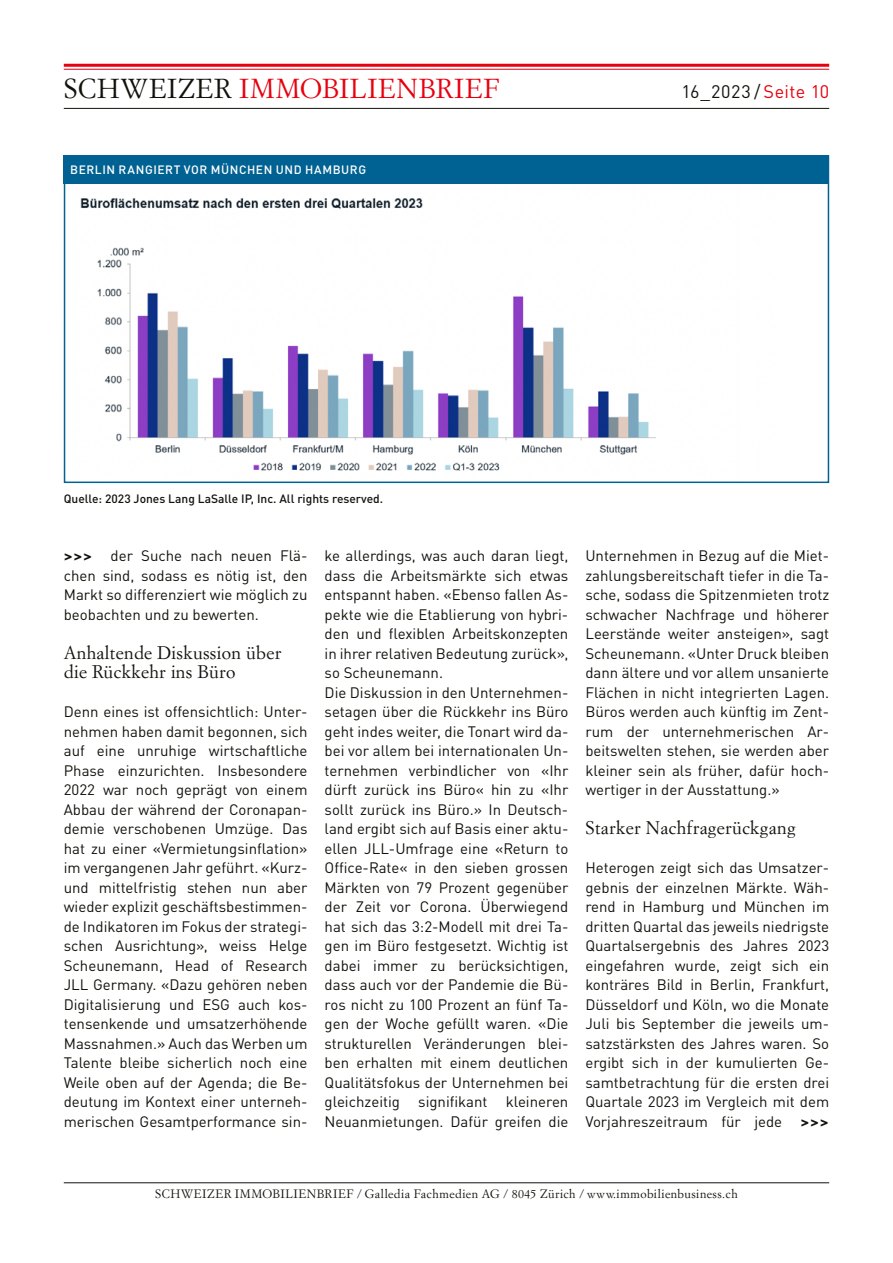
<style>
.page{position:relative;width:893px;height:1263px;background:#fff}
.page>*{position:absolute;margin:0;border:0;box-sizing:border-box;transform-origin:0 0}
.t1{font:27px "Simoncini Garamond Std";letter-spacing:.03em;color:#e7000e}
.t2{font:18px/19.5px "Simoncini Garamond Std";letter-spacing:.015em;color:#12120d}
.t3{font:18px "DIN Pro";letter-spacing:.025em;color:#12120d}
.t4{font:15px/19.5px "DIN Pro";color:#12120d;text-align:justify}
.t5{font:700 13.5px "Avenir Next LT Pro";color:#12120d}
.t6{font:12px "Simoncini Garamond Std";letter-spacing:.045em;color:#12120d}
.t7{font:500 12px "DIN Pro";color:#12120d}
.t8{font:500 12px "DIN Pro";letter-spacing:.045em;color:#fff}
.s1{color:#12120d}
.s2{color:#e7000e}
.s3{font-family:"Avenir Next LT Pro";font-weight:700;font-size:13.5px}
</style>
<div class="page">
<hr style="left:64px;top:1182px;width:765px;height:1px;background:#12120d">
<hr style="left:64px;top:64px;width:765px;height:3px;background:#e7000e">
<hr style="left:64px;top:69px;width:765px;height:1px;background:#e7000e">
<hr style="left:64px;top:108px;width:765px;height:1px;background:#12120d">
<img style="left:67px;top:183px;width:708px;height:288px">
<div style="left:64px;top:155px;width:765px;height:28px;background:#006293"></div>
<h1 class="t1" style="left:64px;top:72px;width:437px"><span class="s1">SCHWEIZER</span> IMMOBILIENBRIEF</h1>
<p class="t3" style="left:681px;top:78px;width:149px">16_2023 / <span class="s2">Seite 10</span></p>
<p class="t8" style="left:70px;top:160px;width:297px">BERLIN RANGIERT VOR MÜNCHEN UND HAMBURG</p>
<p class="t7" style="left:64px;top:488px;width:321px">Quelle: 2023 Jones Lang LaSalle IP, Inc. All rights reserved.</p>
<p class="t4" style="left:64px;top:544px;width:245px;text-indent:47px">der Suche nach neuen Flä&shy;chen sind, sodass es nötig ist, den Markt so differenziert wie möglich zu beobachten und zu bewerten.</p>
<p class="t2" style="left:64px;top:642px;width:219px">Anhaltende Diskussion über die Rückkehr ins Büro</p>
<p class="t4" style="left:64px;top:700px;width:245px">Denn eines ist offensichtlich: Unter&shy;nehmen haben damit begonnen, sich auf eine unruhige wirtschaftliche Phase einzurichten. Insbesondere 2022 war noch geprägt von einem Abbau der während der Coronapan&shy;demie verschobenen Umzüge. Das hat zu einer «Vermietungsinflation» im vergangenen Jahr geführt. «Kurz&shy;und mittelfristig stehen nun aber wieder explizit geschäftsbestimmen&shy;de Indikatoren im Fokus der strategi&shy;schen Ausrichtung», weiss Helge Scheunemann, Head of Research JLL Germany. «Dazu gehören neben Digitalisierung und ESG auch kos&shy;tensenkende und umsatzerhöhende Massnahmen.» Auch das Werben um Talente bleibe sicherlich noch eine Weile oben auf der Agenda; die Be&shy;deutung im Kontext einer unterneh&shy;merischen Gesamtperformance sin-</p>
<p class="t5" style="left:64px;top:548px;width:30px">&gt;&gt;&gt;</p>
<p class="t4" style="left:325px;top:544px;width:245px;text-align:left">ke allerdings, was auch daran liegt, dass die Arbeitsmärkte sich etwas entspannt haben. «Ebenso fallen As&shy;pekte wie die Etablierung von hybri&shy;den und flexiblen Arbeitskonzepten in ihrer relativen Bedeutung zurück», so Scheunemann.<br>Die Diskussion in den Unternehmen&shy;setagen über die Rückkehr ins Büro geht indes weiter, die Tonart wird da&shy;bei vor allem bei internationalen Un&shy;ternehmen verbindlicher von «Ihr dürft zurück ins Büro« hin zu «Ihr sollt zurück ins Büro.» In Deutsch&shy;land ergibt sich auf Basis einer aktu&shy;ellen JLL-Umfrage eine «Return to Office-Rate« in den sieben grossen Märkten von 79 Prozent gegenüber der Zeit vor Corona. Überwiegend hat sich das 3:2-Modell mit drei Ta&shy;gen im Büro festgesetzt. Wichtig ist dabei immer zu berücksichtigen, dass auch vor der Pandemie die Bü&shy;ros nicht zu 100 Prozent an fünf Ta&shy;gen der Woche gefüllt waren. «Die strukturellen Veränderungen blei&shy;ben erhalten mit einem deutlichen Qualitätsfokus der Unternehmen bei gleichzeitig signifikant kleineren Neuanmietungen. Dafür greifen die</p>
<p class="t4" style="left:585px;top:544px;width:245px">Unternehmen in Bezug auf die Miet&shy;zahlungsbereitschaft tiefer in die Ta&shy;sche, sodass die Spitzenmieten trotz schwacher Nachfrage und höherer Leerstände weiter ansteigen», sagt Scheunemann. «Unter Druck bleiben dann ältere und vor allem unsanierte Flächen in nicht integrierten Lagen.<br>Büros werden auch künftig im Zent&shy;rum der unternehmerischen Ar&shy;beitswelten stehen, sie werden aber kleiner sein als früher, dafür hoch&shy;wertiger in der Ausstattung.»</p>
<p class="t2" style="left:585px;top:818px;width:212px">Starker Nachfragerückgang</p>
<p class="t4" style="left:585px;top:856px;width:245px">Heterogen zeigt sich das Umsatzer&shy;gebnis der einzelnen Märkte. Wäh&shy;rend in Hamburg und München im dritten Quartal das jeweils niedrigste Quartalsergebnis des Jahres 2023 eingefahren wurde, zeigt sich ein konträres Bild in Berlin, Frankfurt, Düsseldorf und Köln, wo die Monate Juli bis September die jeweils um&shy;satzstärksten des Jahres waren. So ergibt sich in der kumulierten Ge&shy;samtbetrachtung für die ersten drei Quartale 2023 im Vergleich mit dem Vorjahreszeitraum für jede <span class="s3">&gt;&gt;&gt;</span></p>
<p class="t6" style="left:155px;top:1186px;width:584px">SCHWEIZER IMMOBILIENBRIEF / Galledia Fachmedien AG / 8045 Zürich / www.immobilienbusiness.ch</p>
</div>
